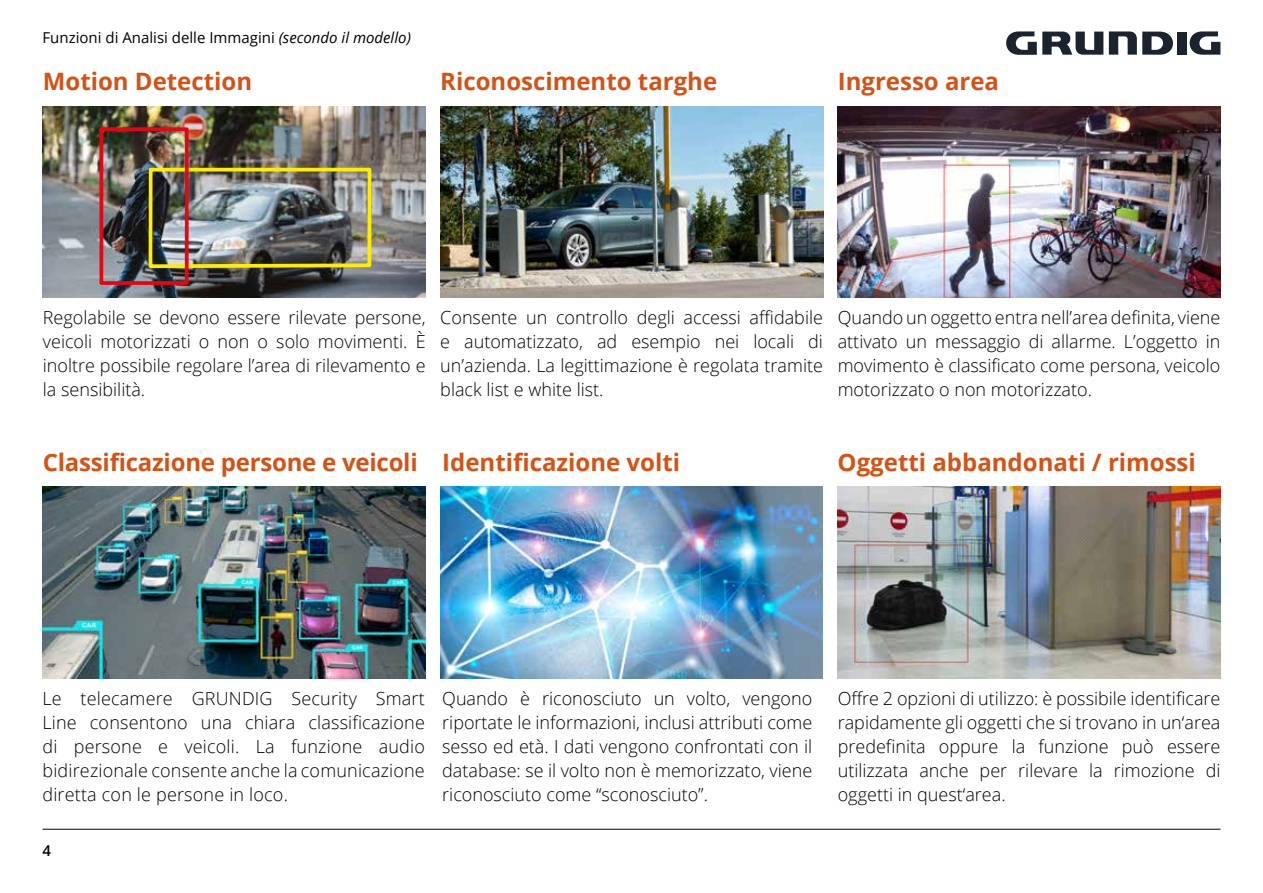
<style>
.page{position:relative;width:1263px;height:893px;background:#fff}
.page>*{position:absolute;margin:0;border:0;box-sizing:border-box;transform-origin:0 0}
.t1{font:700 24px "Open Sans";color:#d65114}
.t2{font:300 18px/24px "Open Sans";color:#000;text-align:justify}
.t3{font:15px "Open Sans";color:#000}
.t4{font:600 15px "Open Sans";color:#000}
.s1{font-style:italic}
</style>
<div class="page">
<div style="left:1177px;top:32px;width:9px;height:23px;background:#1a232e"></div>
<svg style="left:1109px;top:31px;width:64px;height:24px"></svg>
<svg style="left:1006px;top:31px;width:97px;height:24px"></svg>
<svg style="left:1186px;top:31px;width:34px;height:24px"></svg>
<hr style="left:43px;top:829px;width:1177px;height:1px;background:#000">
<img style="left:838px;top:106px;width:382px;height:192px">
<img style="left:838px;top:487px;width:382px;height:191px">
<img style="left:42px;top:487px;width:383px;height:191px">
<img style="left:440px;top:106px;width:383px;height:192px">
<img style="left:43px;top:106px;width:383px;height:192px">
<img style="left:440px;top:487px;width:383px;height:191px">
<img style="left:147px;top:166px;width:226px;height:104px">
<div style="left:99px;top:127px;width:90px;height:158px;border:4px solid #e30613"></div>
<p class="t3" style="left:43px;top:27px;width:370px">Funzioni di Analisi delle Immagini <span class="s1">(secondo il modello)</span></p>
<h1 class="t1" style="left:43px;top:64px;width:211px">Motion Detection</h1>
<h1 class="t1" style="left:440px;top:64px;width:278px">Riconoscimento targhe</h1>
<h1 class="t1" style="left:838px;top:64px;width:163px">Ingresso area</h1>
<p class="t2" style="left:43px;top:305px;width:384px">Regolabile se devono essere rilevate persone, veicoli motorizzati o non o solo movimenti. È inoltre possibile regolare l’area di rilevamento e la sensibilità.</p>
<p class="t2" style="left:440px;top:305px;width:384px">Consente un controllo degli accessi affidabile e automatizzato, ad esempio nei locali di un’azienda. La legittimazione è regolata tramite black list e white list.</p>
<p class="t2" style="left:838px;top:305px;width:384px">Quando un oggetto entra nell’area definita, viene attivato un messaggio di allarme. L’oggetto in movimento è classificato come persona, veicolo motorizzato o non motorizzato.</p>
<h1 class="t1" style="left:43px;top:445px;width:376px">Classificazione persone e veicoli</h1>
<h1 class="t1" style="left:442px;top:445px;width:239px">Identificazione volti</h1>
<h1 class="t1" style="left:838px;top:445px;width:360px">Oggetti abbandonati / rimossi</h1>
<p class="t2" style="left:42px;top:686px;width:384px">Le telecamere GRUNDIG Security Smart Line consentono una chiara classificazione di persone e veicoli. La funzione audio bidirezionale consente anche la comunicazione diretta con le persone in loco.</p>
<p class="t4" style="left:43px;top:840px;width:10px">4</p>
<p class="t2" style="left:442px;top:686px;width:371px">Quando è riconosciuto un volto, vengono riportate le informazioni, inclusi attributi come sesso ed età. I dati vengono confrontati con il database: se il volto non è memorizzato, viene riconosciuto come “sconosciuto”.</p>
<p class="t2" style="left:838px;top:686px;width:384px">Offre 2 opzioni di utilizzo: è possibile identificare rapidamente gli oggetti che si trovano in un‘area predefinita oppure la funzione può essere utilizzata anche per rilevare la rimozione di oggetti in quest‘area.</p>
</div>
